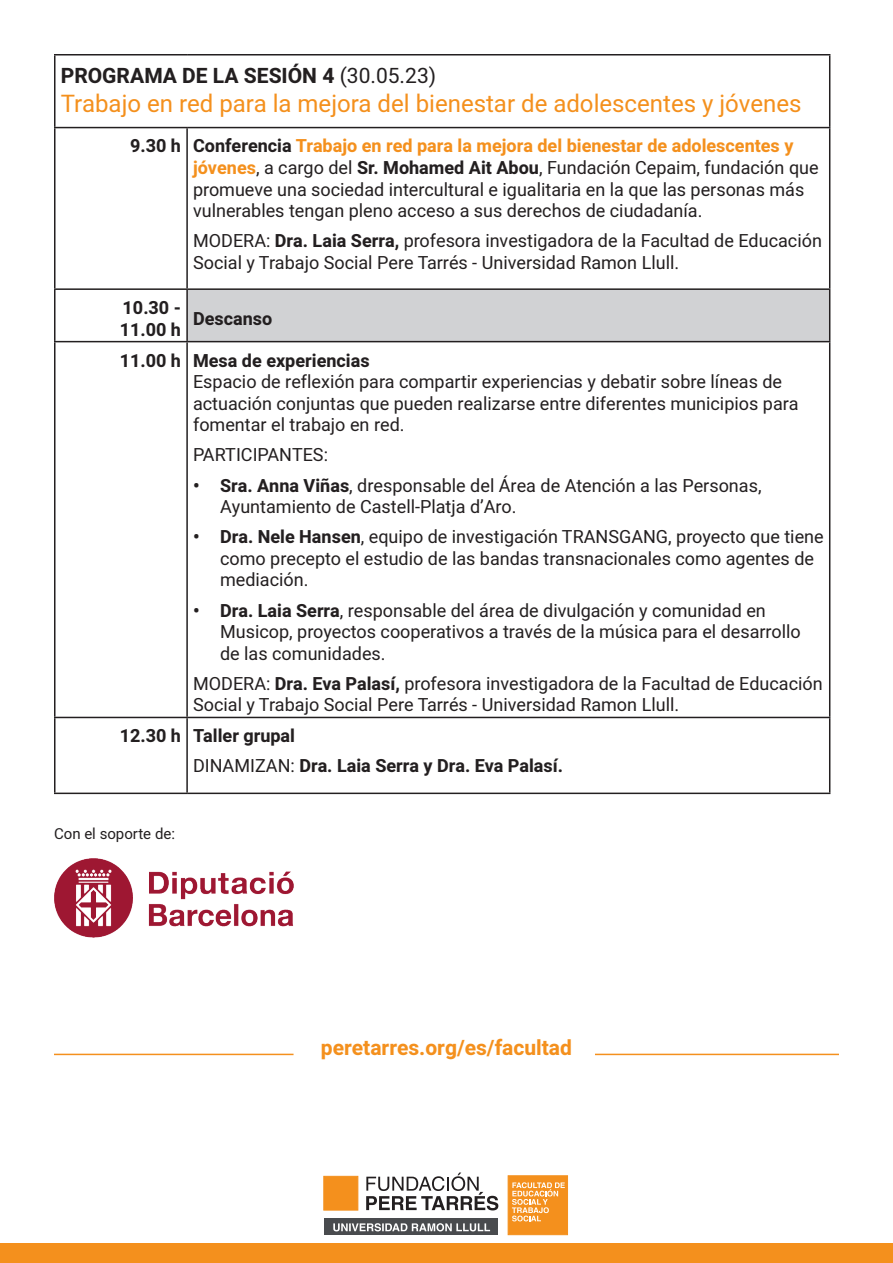
<style>
.page{position:relative;width:893px;height:1263px;background:#fff}
.page>*{position:absolute;margin:0;border:0;box-sizing:border-box;transform-origin:0 0}
.t1{font:24px "Heebo";color:#f4901d}
.t2{font:700 21px "Heebo";color:#231f20}
.t3{font:700 21px "Heebo";color:#f4901d}
.t4{font:18px/21.6px "Heebo";color:#231f20}
.t5{font:700 18px/21.6px "Heebo";color:#231f20}
.t6{font:15px "Heebo";color:#231f20}
.s1{font-weight:400}
.s2{font-weight:700}
.s3{font-weight:700;color:#f4901d}
</style>
<div class="page">
<div style="left:0;top:1244px;width:893px;height:19px;background:#f4901d"></div>
<div style="left:187px;top:289px;width:643px;height:53px;background:#d1d2d4"></div>
<hr style="left:54px;top:54px;width:133px;height:2px;background:#231f20">
<hr style="left:54px;top:56px;width:2px;height:71px;background:#231f20">
<hr style="left:187px;top:54px;width:643px;height:2px;background:#231f20">
<hr style="left:829px;top:56px;width:1px;height:71px;background:#231f20">
<hr style="left:54px;top:127px;width:133px;height:1px;background:#231f20">
<hr style="left:54px;top:128px;width:2px;height:160px;background:#231f20">
<hr style="left:187px;top:127px;width:643px;height:1px;background:#231f20">
<hr style="left:186px;top:128px;width:2px;height:160px;background:#231f20">
<hr style="left:829px;top:128px;width:1px;height:160px;background:#231f20">
<hr style="left:54px;top:288px;width:133px;height:2px;background:#231f20">
<hr style="left:54px;top:290px;width:2px;height:51px;background:#231f20">
<hr style="left:187px;top:288px;width:643px;height:2px;background:#231f20">
<hr style="left:186px;top:290px;width:2px;height:51px;background:#231f20">
<hr style="left:829px;top:290px;width:1px;height:51px;background:#231f20">
<hr style="left:54px;top:341px;width:133px;height:1px;background:#231f20">
<hr style="left:54px;top:342px;width:2px;height:375px;background:#231f20">
<hr style="left:187px;top:341px;width:643px;height:1px;background:#231f20">
<hr style="left:186px;top:342px;width:2px;height:375px;background:#231f20">
<hr style="left:829px;top:342px;width:1px;height:375px;background:#231f20">
<hr style="left:54px;top:717px;width:133px;height:1px;background:#231f20">
<hr style="left:54px;top:718px;width:2px;height:74px;background:#231f20">
<hr style="left:187px;top:717px;width:643px;height:1px;background:#231f20">
<hr style="left:186px;top:718px;width:2px;height:74px;background:#231f20">
<hr style="left:829px;top:718px;width:1px;height:74px;background:#231f20">
<hr style="left:54px;top:792px;width:133px;height:2px;background:#231f20">
<hr style="left:187px;top:792px;width:643px;height:2px;background:#231f20">
<div style="left:325px;top:1218px;width:173px;height:17px;background:#494b4e"></div>
<div style="left:508px;top:1175px;width:60px;height:60px;background:#f4901d;border:1px solid #f4901d"></div>
<svg style="left:512px;top:1182px;width:53px;height:39px"></svg>
<svg style="left:366px;top:1172px;width:132px;height:38px"></svg>
<div style="left:324px;top:1176px;width:34px;height:34px;background:#f4901d;border:1px solid #f4901d"></div>
<svg style="left:333px;top:1223px;width:157px;height:8px"></svg>
<img style="left:54px;top:858px;width:240px;height:80px">
<hr style="left:54px;top:1054px;width:240px;height:1px;background:#f4901d">
<hr style="left:595px;top:1054px;width:244px;height:1px;background:#f4901d">
<p class="t2" style="left:61px;top:61px;width:377px">PROGRAMA DE LA SESIÓN 4 <span class="s1">(30.05.23)</span></p>
<p class="t1" style="left:61px;top:86px;width:742px">Trabajo en red para la mejora del bienestar de adolescentes y jóvenes</p>
<p class="t5" style="left:130px;top:136px;width:52px">9.30 h</p>
<p class="t4" style="left:193px;top:135px;width:627px"><span class="s2">Conferencia</span> <span class="s3">Trabajo en red para la mejora del bienestar de adolescentes y jóvenes</span>, a cargo del <span class="s2">Sr. Mohamed Ait Abou</span>, Fundación Cepaim, fundación que promueve una sociedad intercultural e igualitaria en la que las personas más vulnerables tengan pleno acceso a sus derechos de ciudadanía.</p>
<p class="t4" style="left:193px;top:230px;width:630px">MODERA: <span class="s2">Dra. Laia Serra,</span> profesora investigadora de la Facultad de Educación<br>Social y Trabajo Social Pere Tarrés - Universidad Ramon Llull.</p>
<p class="t5" style="left:120px;top:297px;width:63px">10.30 -<br>11.00 h</p>
<p class="t5" style="left:193px;top:308px;width:81px">Descanso</p>
<p class="t5" style="left:120px;top:350px;width:63px">11.00 h</p>
<p class="t5" style="left:193px;top:350px;width:178px">Mesa de experiencias</p>
<p class="t4" style="left:193px;top:371px;width:607px">Espacio de reflexión para compartir experiencias y debatir sobre líneas de actuación conjuntas que pueden realizarse entre diferentes municipios para fomentar el trabajo en red.</p>
<p class="t4" style="left:193px;top:444px;width:136px">PARTICIPANTES:</p>
<p class="t4" style="left:220px;top:474px;width:543px;text-indent:-27px"><span class="s2">• Sra. Anna Viñas</span>, dresponsable del Área de Atención a las Personas,<br>Ayuntamiento de Castell-Platja d’Aro.</p>
<p class="t4" style="left:220px;top:526px;width:605px;text-indent:-27px"><span class="s2">• Dra. Nele Hansen</span>, equipo de investigación TRANSGANG, proyecto que tiene como precepto el estudio de las bandas transnacionales como agentes de mediación.</p>
<p class="t4" style="left:220px;top:599px;width:582px;text-indent:-27px"><span class="s2">• Dra. Laia Serra</span>, responsable del área de divulgación y comunidad en<br>Musicop, proyectos cooperativos a través de la música para el desarrollo de las comunidades.</p>
<p class="t4" style="left:193px;top:673px;width:631px">MODERA: <span class="s2">Dra. Eva Palasí,</span> profesora investigadora de la Facultad de Educación<br>Social y Trabajo Social Pere Tarrés - Universidad Ramon Llull.</p>
<p class="t5" style="left:120px;top:726px;width:63px">12.30 h</p>
<p class="t5" style="left:193px;top:726px;width:103px">Taller grupal</p>
<p class="t5" style="left:193px;top:756px;width:371px"><span class="s1">DINAMIZAN:</span> Dra. Laia Serra y Dra. Eva Palasí.</p>
<p class="t6" style="left:54px;top:823px;width:123px">Con el soporte de:</p>
<p class="t3" style="left:321px;top:1033px;width:253px">peretarres.org/es/facultad</p>
</div>
